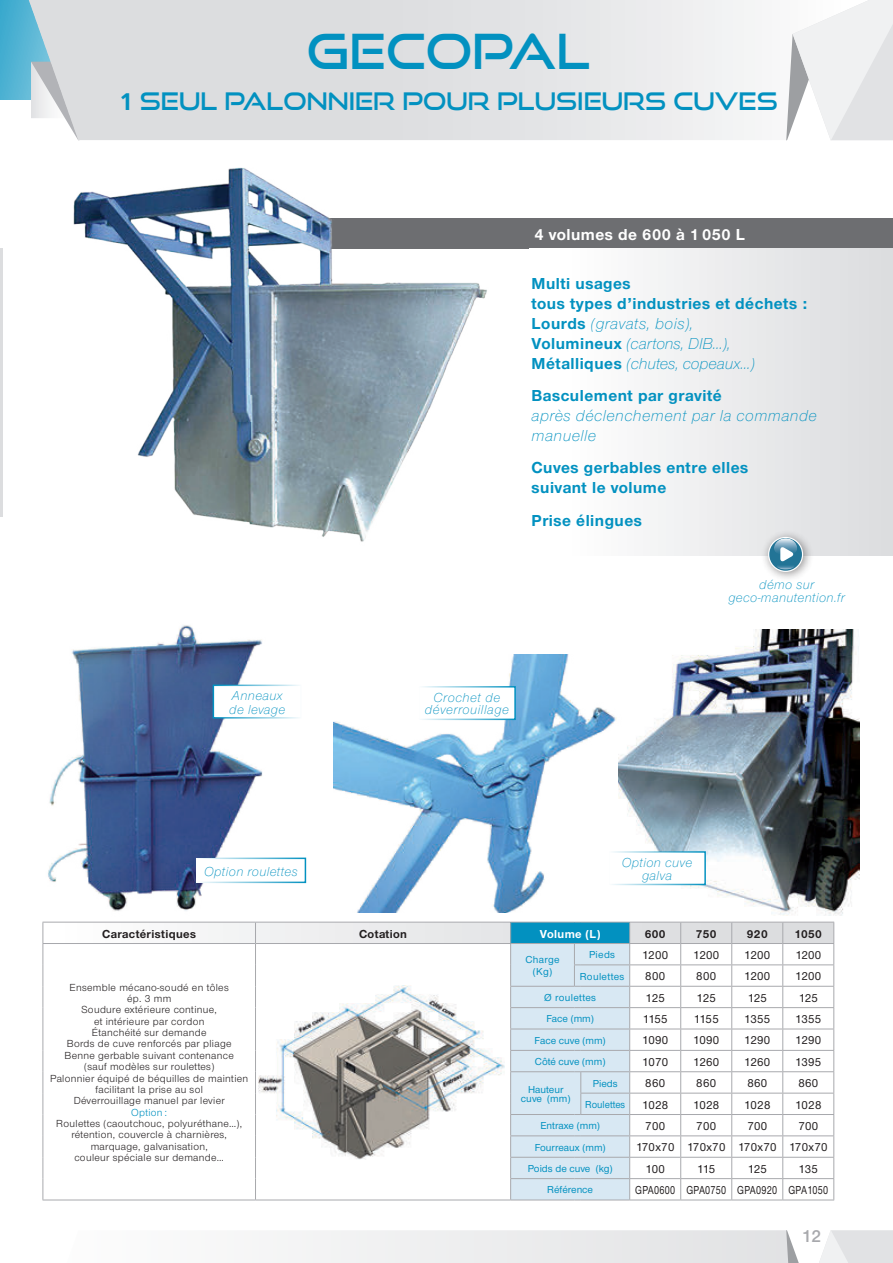
<style>
.page{position:relative;width:893px;height:1263px;background:#fff}
.page>*{position:absolute;margin:0;border:0;box-sizing:border-box;transform-origin:0 0}
.t1{font:48px "Good Times Rg";color:#0291c0}
.t2{font:24px "Good Times Rg";color:#0291c0}
.t3{font:600 18px "Nimbus Sans Novus T";color:#a8a9ad}
.t4{font:700 16.5px/19.8px "Nimbus Sans Novus T";letter-spacing:.03em;color:#0291c0}
.t5{font:italic 300 16.5px/19.8px "Nimbus Sans Novus T";letter-spacing:.03em;color:#0291c0}
.t6{font:700 16.5px "Nimbus Sans Novus T";letter-spacing:.03em;color:#fff}
.t7{font:italic 300 13.5px/13.5px "Nimbus Sans Novus T";letter-spacing:.03em;color:#0291c0;text-align:center}
.t8{font:500 12px "Nimbus Sans Novus T";letter-spacing:.03em;color:#231f20}
.t9{font:700 12px "Nimbus Sans Novus T";letter-spacing:.03em;color:#231f20}
.t10{font:500 12px "Nimbus Sans Novus T";letter-spacing:.03em;color:#231f20;scale:.79 1}
.t11{font:700 12px "Nimbus Sans Novus T";letter-spacing:.03em;color:#fff}
.t12{font:10.65px/11.4px "Nimbus Sans Novus T";letter-spacing:.03em;color:#231f20;text-align:center}
.t13{font:10.65px "Nimbus Sans Novus T";letter-spacing:.03em;color:#0291c0}
.t14{font:500 10.5px/9px "Nimbus Sans Novus T";color:#0291c0;text-align:center}
.t15{font:500 10.5px/12.6px "Nimbus Sans Novus T";letter-spacing:.03em;color:#0291c0;text-align:center}
.t16{font:500 10.5px "Nimbus Sans Novus T";color:#0291c0;scale:.95 1}
.s1{font-family:"Frutiger";font-weight:700}
.s2{font-weight:300;font-style:italic}
</style>
<div class="page">
<div style="left:0;top:0;width:78px;height:100px;background:linear-gradient(to bottom,#43add0,#59b7d5)"></div>
<div style="left:326px;top:218px;width:567px;height:31px;background:#6d6e71"></div>
<div style="left:529px;top:248px;width:364px;height:307px;background:linear-gradient(to right,#fff,#dadcde)"></div>
<img style="left:618px;top:630px;width:242px;height:295px">
<svg style="left:28px;top:0;width:727px;height:140px;background:#e0e2e4"></svg>
<div style="left:760px;top:529px;width:54px;height:54px;background:#231f20;opacity:.5"></div>
<svg style="left:768px;top:537px;width:35px;height:35px"></svg>
<svg style="left:769px;top:538px;width:33px;height:33px"></svg>
<svg style="left:774px;top:538px;width:23px;height:31px"></svg>
<div style="left:609px;top:852px;width:96px;height:32px;background:#fff"></div>
<div style="left:608px;top:851px;width:98px;height:34px;border:2px solid #0291c0"></div>
<hr style="left:0;top:218px;width:1px;height:30px;background:#6d6e71">
<img style="left:42px;top:625px;width:239px;height:298px">
<img style="left:73px;top:167px;width:414px;height:375px">
<img style="left:334px;top:655px;width:343px;height:257px">
<div style="left:196px;top:858px;width:109px;height:24px;background:#fff"></div>
<div style="left:213px;top:685px;width:88px;height:33px;background:#fff"></div>
<div style="left:419px;top:687px;width:96px;height:32px;background:#fff"></div>
<svg style="left:43px;top:922px;width:791px;height:278px"></svg>
<hr style="left:581px;top:1199px;width:49px;height:1px;background:#a8a9ad">
<hr style="left:630px;top:1199px;width:51px;height:1px;background:#a8a9ad">
<hr style="left:681px;top:1199px;width:51px;height:1px;background:#a8a9ad">
<hr style="left:732px;top:1199px;width:51px;height:1px;background:#a8a9ad">
<hr style="left:783px;top:1199px;width:51px;height:1px;background:#a8a9ad">
<img style="left:258px;top:986px;width:246px;height:174px">
<svg style="left:786px;top:0;width:107px;height:141px"></svg>
<svg style="left:277px;top:1230px;width:616px;height:33px"></svg>
<h1 class="t1" style="left:307px;top:24px;width:285px">GECOPAL</h1>
<h2 class="t2" style="left:119px;top:88px;width:660px"><span class="s1">1</span> SEUL PALONNIER POUR PLUSIEURS CUVES</h2>
<h1 class="t1" style="left:295px;top:26px;width:303px">GECOLOW</h1>
<h2 class="t2" style="left:309px;top:90px;width:276px">HAUTEUR RÉDUITE</h2>
<h3 class="t6" style="left:534px;top:229px;width:212px">4 volumes de 600 à 1 050 L</h3>
<h3 class="t4" style="left:531px;top:275px;width:277px">Multi usages<br>tous types d’industries et déchets :<br>Lourds <span class="s2">(gravats, bois),<br></span>Volumineux <span class="s2">(cartons, DIB…),<br></span>Métalliques <span class="s2">(chutes, copeaux…)</span></h3>
<h3 class="t4" style="left:531px;top:387px;width:192px">Basculement par gravité</h3>
<h3 class="t5" style="left:531px;top:407px;width:287px">après déclenchement par la commande manuelle</h3>
<h3 class="t4" style="left:531px;top:459px;width:218px">Cuves gerbables entre elles suivant le volume</h3>
<h3 class="t4" style="left:531px;top:511px;width:112px">Prise élingues</h3>
<p class="t7" style="left:229px;top:690px;width:57px;text-align:left">Anneaux de levage</p>
<p class="t7" style="left:425px;top:693px;width:86px;line-height:12px">Crochet de déverrouillage</p>
<p class="t7" style="left:204px;top:865px;width:95px">Option roulettes</p>
<p class="t7" style="left:728px;top:578px;width:118px">démo sur geco-manutention.fr</p>
<p class="t7" style="left:622px;top:856px;width:72px">Option cuve galva</p>
<p class="t9" style="left:102px;top:929px;width:95px">Caractéristiques</p>
<p class="t9" style="left:359px;top:929px;width:50px">Cotation</p>
<p class="t11" style="left:540px;top:929px;width:62px">Volume (L)</p>
<p class="t9" style="left:645px;top:929px;width:22px">600</p>
<p class="t9" style="left:696px;top:929px;width:22px">750</p>
<p class="t9" style="left:747px;top:929px;width:22px">920</p>
<p class="t9" style="left:795px;top:929px;width:29px">1050</p>
<p class="t12" style="left:50px;top:981px;width:200px">Ensemble mécano-soudé en tôles<br>ép. 3 mm<br>Soudure extérieure continue,<br>et intérieure par cordon<br>Étanchéité sur demande<br>Bords de cuve renforcés par pliage<br>Benne gerbable suivant contenance<br>(sauf modèles sur roulettes)<br>Palonnier équipé de béquilles de maintien facilitant la prise au sol<br>Déverrouillage manuel par levier</p>
<p class="t13" style="left:131px;top:1106px;width:37px">Option :</p>
<p class="t12" style="left:56px;top:1118px;width:187px">Roulettes (caoutchouc, polyuréthane…), rétention, couvercle à charnières, marquage, galvanisation,<br>couleur spéciale sur demande…</p>
<p class="t14" style="left:589px;top:951px;width:28px">Pieds</p>
<p class="t8" style="left:642px;top:950px;width:27px">1200</p>
<p class="t8" style="left:693px;top:950px;width:27px">1200</p>
<p class="t8" style="left:744px;top:950px;width:27px">1200</p>
<p class="t8" style="left:795px;top:950px;width:27px">1200</p>
<p class="t15" style="left:580px;top:971px;width:46px">Roulettes</p>
<p class="t8" style="left:645px;top:972px;width:21px">800</p>
<p class="t8" style="left:696px;top:972px;width:21px">800</p>
<p class="t8" style="left:744px;top:972px;width:27px">1200</p>
<p class="t8" style="left:795px;top:972px;width:27px">1200</p>
<p class="t15" style="left:544px;top:992px;width:54px">Ø roulettes</p>
<p class="t8" style="left:646px;top:993px;width:21px">125</p>
<p class="t8" style="left:697px;top:993px;width:21px">125</p>
<p class="t8" style="left:748px;top:993px;width:21px">125</p>
<p class="t8" style="left:799px;top:993px;width:21px">125</p>
<p class="t14" style="left:546px;top:1015px;width:49px">Face (mm)</p>
<p class="t8" style="left:643px;top:1015px;width:26px">1155</p>
<p class="t8" style="left:694px;top:1015px;width:26px">1155</p>
<p class="t8" style="left:744px;top:1015px;width:28px">1355</p>
<p class="t8" style="left:795px;top:1015px;width:28px">1355</p>
<p class="t14" style="left:535px;top:1037px;width:73px">Face cuve (mm)</p>
<p class="t8" style="left:642px;top:1036px;width:28px">1090</p>
<p class="t8" style="left:693px;top:1036px;width:28px">1090</p>
<p class="t8" style="left:744px;top:1036px;width:27px">1290</p>
<p class="t8" style="left:795px;top:1036px;width:27px">1290</p>
<p class="t14" style="left:535px;top:1058px;width:72px">Côté cuve (mm)</p>
<p class="t8" style="left:642px;top:1057px;width:27px">1070</p>
<p class="t8" style="left:693px;top:1057px;width:27px">1260</p>
<p class="t8" style="left:744px;top:1057px;width:27px">1260</p>
<p class="t8" style="left:795px;top:1057px;width:28px">1395</p>
<p class="t14" style="left:521px;top:1086px;width:51px">Hauteur cuve (mm)</p>
<p class="t15" style="left:525px;top:954px;width:36px">Charge (Kg)</p>
<p class="t14" style="left:593px;top:1079px;width:26px">Pieds</p>
<p class="t8" style="left:645px;top:1079px;width:21px">860</p>
<p class="t8" style="left:696px;top:1079px;width:21px">860</p>
<p class="t8" style="left:747px;top:1079px;width:21px">860</p>
<p class="t8" style="left:798px;top:1079px;width:21px">860</p>
<p class="t16" style="left:585px;top:1101px;width:44px">Roulettes</p>
<p class="t8" style="left:642px;top:1100px;width:28px">1028</p>
<p class="t8" style="left:693px;top:1100px;width:28px">1028</p>
<p class="t8" style="left:744px;top:1100px;width:28px">1028</p>
<p class="t8" style="left:795px;top:1100px;width:28px">1028</p>
<p class="t14" style="left:540px;top:1122px;width:61px">Entraxe (mm)</p>
<p class="t8" style="left:645px;top:1121px;width:21px">700</p>
<p class="t8" style="left:696px;top:1121px;width:21px">700</p>
<p class="t8" style="left:747px;top:1121px;width:21px">700</p>
<p class="t8" style="left:798px;top:1121px;width:21px">700</p>
<p class="t14" style="left:535px;top:1143px;width:72px">Fourreaux (mm)</p>
<p class="t8" style="left:636px;top:1143px;width:193px">170x70 170x70 170x70 170x70</p>
<p class="t14" style="left:528px;top:1165px;width:86px">Poids de cuve (kg)</p>
<p class="t8" style="left:645px;top:1164px;width:21px">100</p>
<p class="t8" style="left:697px;top:1164px;width:20px">115</p>
<p class="t8" style="left:748px;top:1164px;width:21px">125</p>
<p class="t8" style="left:799px;top:1164px;width:21px">135</p>
<p class="t14" style="left:547px;top:1186px;width:47px">Référence</p>
<p class="t10" style="left:635px;top:1186px;width:246px">GPA0600 GPA0750 GPA0920 GPA1050</p>
<h3 class="t3" style="left:802px;top:1225px;width:21px">12</h3>
</div>
